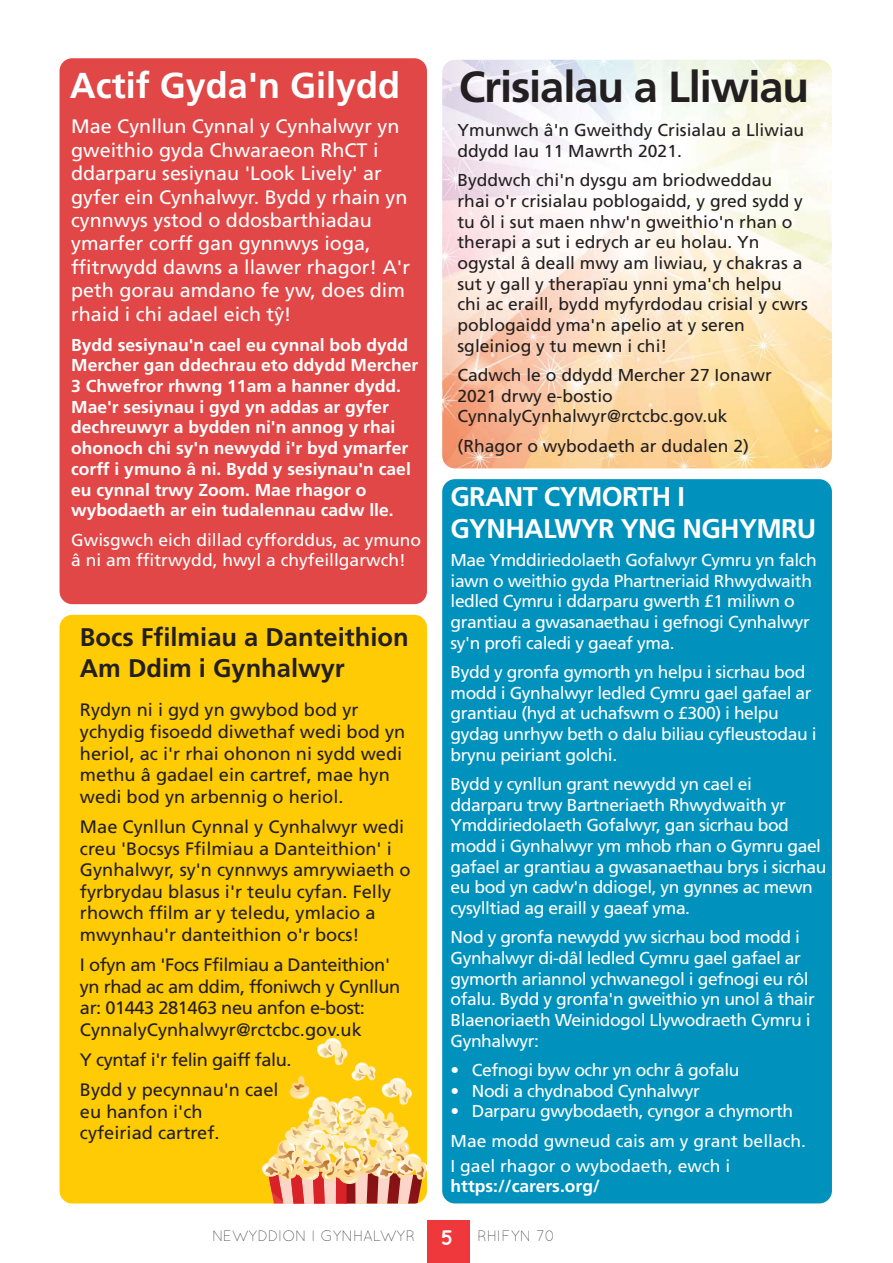
<style>
.page{position:relative;width:893px;height:1263px;background:#fff}
.page>*{position:absolute;margin:0;border:0;box-sizing:border-box;transform-origin:0 0}
.t1{font:700 43.5px "Frutiger";letter-spacing:-.025em;color:#231f20}
.t2{font:700 36px "Frutiger";color:#fff}
.t3{font:700 27px/32.4px "Frutiger";letter-spacing:-.025em;color:#fff}
.t4{font:700 25.5px/30.6px "Frutiger";color:#231f20}
.t5{font:19.5px/23.4px "Frutiger";color:#fff}
.t6{font:18px/21.6px "Frutiger";color:#231f20}
.t7{font:18px/21.6px "Frutiger";letter-spacing:-.025em;color:#231f20}
.t8{font:17.25px/20.7px "Frutiger";letter-spacing:-.025em;color:#fff}
.t9{font:17.25px/20.7px "Frutiger";color:#231f20}
.t10{font:700 17.25px/20.7px "Frutiger";color:#fff}
.t11{font:17.25px/20.7px "Frutiger";color:#fff}
.t12{font:300 15px "Quicksand";letter-spacing:-.01em;color:#231f20}
.s1{font-weight:700;font-size:21px;color:#fff}
</style>
<div class="page">
<div style="left:427px;top:1221px;width:42px;height:42px;background:#ef383b"></div>
<div style="left:60px;top:58px;width:367px;height:546px;background:#e04746;border-radius:13px"></div>
<div style="left:60px;top:615px;width:367px;height:588px;background:#ffcb04;border-radius:13px"></div>
<svg style="left:262px;top:1038px;width:165px;height:165px"></svg>
<img style="left:442px;top:60px;width:390px;height:408px">
<div style="left:442px;top:479px;width:390px;height:724px;background:#0092bd;border-radius:13px"></div>
<h2 class="t2" style="left:70px;top:71px;width:332px">Actif Gyda'n Gilydd</h2>
<p class="t5" style="left:71px;top:116px;width:340px">Mae Cynllun Cynnal y Cynhalwyr yn gweithio gyda Chwaraeon RhCT i ddarparu sesiynau 'Look Lively' ar gyfer ein Cynhalwyr. Bydd y rhain yn cynnwys ystod o ddosbarthiadau ymarfer corff gan gynnwys ioga, ffitrwydd dawns a llawer rhagor! A'r peth gorau amdano fe yw, does dim rhaid i chi adael eich tyˆ!</p>
<p class="t10" style="left:71px;top:336px;width:349px">Bydd sesiynau'n cael eu cynnal bob dydd Mercher gan ddechrau eto ddydd Mercher 3 Chwefror rhwng 11am a hanner dydd.<br>Mae'r sesiynau i gyd yn addas ar gyfer dechreuwyr a bydden ni'n annog y rhai ohonoch chi sy'n newydd i'r byd ymarfer corff i ymuno â ni. Bydd y sesiynau'n cael eu cynnal trwy Zoom. Mae rhagor o wybodaeth ar ein tudalennau cadw lle.</p>
<p class="t11" style="left:71px;top:530px;width:351px">Gwisgwch eich dillad cyfforddus, ac ymuno â ni am ffitrwydd, hwyl a chyfeillgarwch!</p>
<h3 class="t4" style="left:80px;top:624px;width:330px">Bocs Ffilmiau a Danteithion<br>Am Ddim i Gynhalwyr</h3>
<p class="t6" style="left:80px;top:701px;width:327px">Rydyn ni i gyd yn gwybod bod yr ychydig fisoedd diwethaf wedi bod yn heriol, ac i'r rhai ohonon ni sydd wedi methu â gadael ein cartref, mae hyn wedi bod yn arbennig o heriol.</p>
<p class="t6" style="left:80px;top:817px;width:332px">Mae Cynllun Cynnal y Cynhalwyr wedi creu 'Bocsys Ffilmiau a Danteithion' i Gynhalwyr, sy'n cynnwys amrywiaeth o fyrbrydau blasus i'r teulu cyfan. Felly rhowch ffilm ar y teledu, ymlacio a mwynhau'r danteithion o'r bocs!</p>
<p class="t7" style="left:80px;top:955px;width:322px">I ofyn am 'Focs Ffilmiau a Danteithion' yn rhad ac am ddim, ffoniwch y Cynllun ar: 01443 281463 neu anfon e-bost:<br>CynnalyCynhalwyr@rctcbc.gov.uk</p>
<p class="t7" style="left:80px;top:1046px;width:213px;line-height:30.2px">Y cyntaf i'r felin gaiff falu.<br>Bydd y pecynnau'n cael</p>
<p class="t6" style="left:80px;top:1102px;width:141px">eu hanfon i'ch cyfeiriad cartref.</p>
<h1 class="t1" style="left:459px;top:69px;width:352px">Crisialau a Lliwiau</h1>
<p class="t9" style="left:457px;top:121px;width:348px">Ymunwch â'n Gweithdy Crisialau a Lliwiau ddydd Iau 11 Mawrth 2021.</p>
<p class="t9" style="left:457px;top:171px;width:352px">Byddwch chi'n dysgu am briodweddau rhai o'r crisialau poblogaidd, y gred sydd y tu ôl i sut maen nhw'n gweithio'n rhan o therapi a sut i edrych ar eu holau. Yn ogystal â deall mwy am liwiau, y chakras a sut y gall y therapïau ynni yma'ch helpu chi ac eraill, bydd myfyrdodau crisial y cwrs poblogaidd yma'n apelio at y seren sgleiniog y tu mewn i chi!</p>
<p class="t9" style="left:457px;top:366px;width:316px">Cadwch le o ddydd Mercher 27 Ionawr<br>2021 drwy e-bostio<br>CynnalyCynhalwyr@rctcbc.gov.uk</p>
<p class="t9" style="left:457px;top:437px;width:293px">(Rhagor o wybodaeth ar dudalen 2)</p>
<h3 class="t3" style="left:450px;top:482px;width:367px">GRANT CYMORTH I<br>GYNHALWYR YNG NGHYMRU</h3>
<p class="t8" style="left:451px;top:551px;width:368px">Mae Ymddiriedolaeth Gofalwyr Cymru yn falch iawn o weithio gyda Phartneriaid Rhwydwaith ledled Cymru i ddarparu gwerth £1 miliwn o grantiau a gwasanaethau i gefnogi Cynhalwyr sy'n profi caledi y gaeaf yma.</p>
<p class="t8" style="left:451px;top:663px;width:367px">Bydd y gronfa gymorth yn helpu i sicrhau bod modd i Gynhalwyr ledled Cymru gael gafael ar grantiau (hyd at uchafswm o £300) i helpu gydag unrhyw beth o dalu biliau cyfleustodau i brynu peiriant golchi.</p>
<p class="t8" style="left:451px;top:775px;width:377px">Bydd y cynllun grant newydd yn cael ei ddarparu trwy Bartneriaeth Rhwydwaith yr Ymddiriedolaeth Gofalwyr, gan sicrhau bod modd i Gynhalwyr ym mhob rhan o Gymru gael gafael ar grantiau a gwasanaethau brys i sicrhau eu bod yn cadw'n ddiogel, yn gynnes ac mewn cysylltiad ag eraill y gaeaf yma.</p>
<p class="t8" style="left:451px;top:928px;width:366px">Nod y gronfa newydd yw sicrhau bod modd i Gynhalwyr di-dâl ledled Cymru gael gafael ar gymorth ariannol ychwanegol i gefnogi eu rôl ofalu. Bydd y gronfa'n gweithio yn unol â thair Blaenoriaeth Weinidogol Llywodraeth Cymru i Gynhalwyr:</p>
<p class="t8" style="left:451px;top:1061px;width:290px">• Cefnogi byw ochr yn ochr â gofalu</p>
<p class="t8" style="left:451px;top:1082px;width:251px">• Nodi a chydnabod Cynhalwyr</p>
<p class="t8" style="left:451px;top:1098px;width:357px;line-height:29.2px">• Darparu gwybodaeth, cyngor a chymorth<br>Mae modd gwneud cais am y grant bellach.</p>
<p class="t11" style="left:451px;top:1156px;width:281px">I gael rhagor o wybodaeth, ewch i</p>
<p class="t10" style="left:451px;top:1177px;width:151px">https://carers.org/</p>
<p class="t12" style="left:212px;top:1231px;width:345px">NEWYDDION I GYNHALWYR <span class="s1">5</span> RHIFYN 70</p>
</div>
